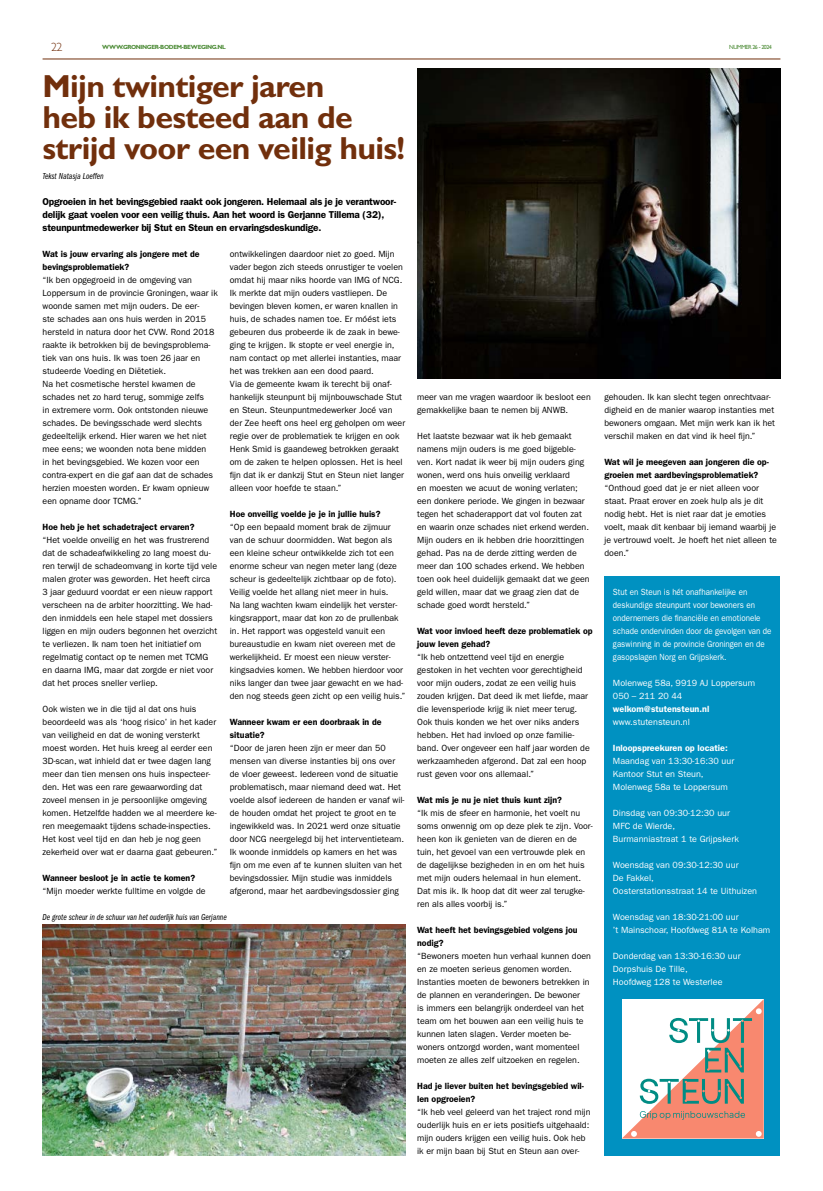
<style>
.page{position:relative;width:823px;height:1191px;background:#fff}
.page>*{position:absolute;margin:0;border:0;box-sizing:border-box;transform-origin:0 0}
.t1{font:700 32px/31px "Gill Sans Std";letter-spacing:-.02em;color:#712f0c}
.t2{font:300 12px "Gill Sans Std";color:#712f0c}
.t3{font:600 10px/13px "ITC Franklin Gothic Std";letter-spacing:-.02em;color:#000}
.t4{font:9px/13px "ITC Franklin Gothic Std";color:#000}
.t5{font:600 9px/13px "ITC Franklin Gothic Std";color:#000}
.t6{font:9px/13px "ITC Franklin Gothic Std";color:#fff}
.t7{font:9px/13px "ITC Franklin Gothic Std";color:#fff;scale:.89 1}
.t8{font:9px "ITC Franklin Gothic Std Bk Cp It";color:#000}
.t9{font:600 9px "ITC Franklin Gothic Std";color:#fff}
.t10{font:700 6px "Gill Sans Std";letter-spacing:-.06em;color:#4c8b36}
.t11{font:6px "Gill Sans Std";letter-spacing:-.08em;color:#4c8b36}
</style>
<div class="page">
<hr style="left:43px;top:59px;width:737px;height:1px;background:#712f0c">
<div style="left:604px;top:576px;width:176px;height:579px;background:#0091c1"></div>
<img style="left:417px;top:68px;width:363px;height:310px">
<img style="left:43px;top:924px;width:362px;height:231px">
<svg style="left:622px;top:999px;width:141px;height:139px;background:#e1c0b4"></svg>
<h2 class="t2" style="left:51px;top:41px;width:13px">22</h2>
<p class="t10" style="left:102px;top:44px;width:125px">WWW.GRONINGER-BODEM-BEWEGING.NL</p>
<p class="t11" style="left:728px;top:44px;width:44px">NUMMER 26 - 2024</p>
<h1 class="t1" style="left:43px;top:70px;width:364px">Mijn twintiger jaren<br>heb ik besteed aan de strijd voor een veilig huis!</h1>
<p class="t8" style="left:43px;top:171px;width:63px">Tekst Natasja Loeffen</p>
<p class="t3" style="left:43px;top:195px;width:355px">Opgroeien in het bevingsgebied raakt ook jongeren. Helemaal als je je verantwoor&shy;delijk gaat voelen voor een veilig thuis. Aan het woord is Gerjanne Tillema (32), steunpuntmedewerker bij Stut en Steun en ervaringsdeskundige.</p>
<p class="t5" style="left:43px;top:247px;width:158px">Wat is jouw ervaring als jongere met de bevingsproblematiek?</p>
<p class="t4" style="left:43px;top:274px;width:177px">“Ik ben opgegroeid in de omgeving van Loppersum in de provincie Groningen, waar ik woonde samen met mijn ouders. De eer-<br>ste schades aan ons huis werden in 2015 hersteld in natura door het CVW. Rond 2018 raakte ik betrokken bij de bevingsproblema&shy;tiek van ons huis. Ik was toen 26 jaar en studeerde Voeding en Diëtetiek.<br>Na het cosmetische herstel kwamen de schades net zo hard terug, sommige zelfs<br>in extremere vorm. Ook ontstonden nieuwe schades. De bevingsschade werd slechts gedeeltelijk erkend. Hier waren we het niet mee eens; we woonden nota bene midden<br>in het bevingsgebied. We kozen voor een contra-expert en die gaf aan dat de schades herzien moesten worden. Er kwam opnieuw een opname door TCMG.”</p>
<p class="t5" style="left:43px;top:520px;width:153px">Hoe heb je het schadetraject ervaren?</p>
<p class="t4" style="left:43px;top:533px;width:176px">“Het voelde onveilig en het was frustrerend dat de schadeafwikkeling zo lang moest du&shy;ren terwijl de schadeomvang in korte tijd vele malen groter was geworden. Het heeft circa 3 jaar geduurd voordat er een nieuw rapport verscheen na de arbiter hoorzitting. We had&shy;den inmiddels een hele stapel met dossiers liggen en mijn ouders begonnen het overzicht te verliezen. Ik nam toen het initiatief om regelmatig contact op te nemen met TCMG en daarna IMG, maar dat zorgde er niet voor dat het proces sneller verliep.</p>
<p class="t4" style="left:43px;top:702px;width:176px">Ook wisten we in die tijd al dat ons huis beoordeeld was als ‘hoog risico’ in het kader van veiligheid en dat de woning versterkt moest worden. Het huis kreeg al eerder een 3D-scan, wat inhield dat er twee dagen lang meer dan tien mensen ons huis inspecteer&shy;den. Het was een rare gewaarwording dat zoveel mensen in je persoonlijke omgeving komen. Hetzelfde hadden we al meerdere ke&shy;ren meegemaakt tijdens schade-inspecties.<br>Het kost veel tijd en dan heb je nog geen zekerheid over wat er daarna gaat gebeuren.”</p>
<p class="t5" style="left:43px;top:871px;width:154px">Wanneer besloot je in actie te komen?</p>
<p class="t4" style="left:43px;top:884px;width:164px">“Mijn moeder werkte fulltime en volgde de</p>
<p class="t4" style="left:230px;top:247px;width:177px">ontwikkelingen daardoor niet zo goed. Mijn vader begon zich steeds onrustiger te voelen omdat hij maar niks hoorde van IMG of NCG.<br>Ik merkte dat mijn ouders vastliepen. De bevingen bleven komen, er waren knallen in huis, de schades namen toe. Er móést iets gebeuren dus probeerde ik de zaak in bewe&shy;ging te krijgen. Ik stopte er veel energie in, nam contact op met allerlei instanties, maar het was trekken aan een dood paard.<br>Via de gemeente kwam ik terecht bij onaf&shy;hankelijk steunpunt bij mijnbouwschade Stut en Steun. Steunpuntmedewerker Jocé van der Zee heeft ons heel erg geholpen om weer regie over de problematiek te krijgen en ook Henk Smid is gaandeweg betrokken geraakt om de zaken te helpen oplossen. Het is heel fijn dat ik er dankzij Stut en Steun niet langer alleen voor hoefde te staan.”</p>
<p class="t5" style="left:230px;top:507px;width:152px">Hoe onveilig voelde je je in jullie huis?</p>
<p class="t4" style="left:230px;top:520px;width:177px">“Op een bepaald moment brak de zijmuur van de schuur doormidden. Wat begon als een kleine scheur ontwikkelde zich tot een enorme scheur van negen meter lang (deze scheur is gedeeltelijk zichtbaar op de foto).<br>Veilig voelde het allang niet meer in huis.<br>Na lang wachten kwam eindelijk het verster&shy;kingsrapport, maar dat kon zo de prullenbak in. Het rapport was opgesteld vanuit een bureaustudie en kwam niet overeen met de werkelijkheid. Er moest een nieuw verster&shy;kingsadvies komen. We hebben hierdoor voor niks langer dan twee jaar gewacht en we had&shy;den nog steeds geen zicht op een veilig huis.”</p>
<p class="t5" style="left:230px;top:715px;width:153px">Wanneer kwam er een doorbraak in de situatie?</p>
<p class="t4" style="left:230px;top:742px;width:176px">“Door de jaren heen zijn er meer dan 50 mensen van diverse instanties bij ons over de vloer geweest. Iedereen vond de situatie problematisch, maar niemand deed wat. Het voelde alsof iedereen de handen er vanaf wil&shy;de houden omdat het project te groot en te ingewikkeld was. In 2021 werd onze situatie door NCG neergelegd bij het interventieteam.<br>Ik woonde inmiddels op kamers en het was fijn om me even af te kunnen sluiten van het bevingsdossier. Mijn studie was inmiddels afgerond, maar het aardbevingsdossier ging</p>
<p class="t4" style="left:417px;top:390px;width:175px">meer van me vragen waardoor ik besloot een gemakkelijke baan te nemen bij ANWB.</p>
<p class="t4" style="left:417px;top:429px;width:174px">Het laatste bezwaar wat ik heb gemaakt namens mijn ouders is me goed bijgeble&shy;ven. Kort nadat ik weer bij mijn ouders ging wonen, werd ons huis onveilig verklaard<br>en moesten we acuut de woning verlaten; een donkere periode. We gingen in bezwaar tegen het schaderapport dat vol fouten zat en waarin onze schades niet erkend werden.<br>Mijn ouders en ik hebben drie hoorzittingen gehad. Pas na de derde zitting werden de meer dan 100 schades erkend. We hebben toen ook heel duidelijk gemaakt dat we geen geld willen, maar dat we graag zien dat de schade goed wordt hersteld.”</p>
<p class="t5" style="left:417px;top:624px;width:177px">Wat voor invloed heeft deze problematiek op jouw leven gehad?</p>
<p class="t4" style="left:417px;top:650px;width:174px">“Ik heb ontzettend veel tijd en energie gestoken in het vechten voor gerechtigheid voor mijn ouders, zodat ze een veilig huis zouden krijgen. Dat deed ik met liefde, maar die levensperiode krijg ik niet meer terug.<br>Ook thuis konden we het over niks anders hebben. Het had invloed op onze familie&shy;band. Over ongeveer een half jaar worden de werkzaamheden afgerond. Dat zal een hoop rust geven voor ons allemaal.”</p>
<p class="t5" style="left:417px;top:793px;width:146px">Wat mis je nu je niet thuis kunt zijn?</p>
<p class="t4" style="left:417px;top:806px;width:177px">“Ik mis de sfeer en harmonie, het voelt nu soms onwennig om op deze plek te zijn. Voor&shy;heen kon ik genieten van de dieren en de tuin, het gevoel van een vertrouwde plek en de dagelijkse bezigheden in en om het huis met mijn ouders helemaal in hun element.<br>Dat mis ik. Ik hoop dat dit weer zal terugke&shy;ren als alles voorbij is.”</p>
<p class="t5" style="left:417px;top:923px;width:162px">Wat heeft het bevingsgebied volgens jou nodig?</p>
<p class="t4" style="left:417px;top:950px;width:175px">“Bewoners moeten hun verhaal kunnen doen en ze moeten serieus genomen worden.<br>Instanties moeten de bewoners betrekken in de plannen en veranderingen. De bewoner<br>is immers een belangrijk onderdeel van het team om het bouwen aan een veilig huis te kunnen laten slagen. Verder moeten be&shy;woners ontzorgd worden, want momenteel moeten ze alles zelf uitzoeken en regelen.</p>
<p class="t5" style="left:417px;top:1079px;width:168px">Had je liever buiten het bevingsgebied wil&shy;len opgroeien?</p>
<p class="t4" style="left:417px;top:1106px;width:175px">“Ik heb veel geleerd van het traject rond mijn ouderlijk huis en er iets positiefs uitgehaald: mijn ouders krijgen een veilig huis. Ook heb ik er mijn baan bij Stut en Steun aan over-</p>
<p class="t4" style="left:604px;top:391px;width:172px">gehouden. Ik kan slecht tegen onrechtvaar&shy;digheid en de manier waarop instanties met bewoners omgaan. Met mijn werk kan ik het verschil maken en dat vind ik heel fijn.”</p>
<p class="t5" style="left:604px;top:455px;width:166px">Wat wil je meegeven aan jongeren die op&shy;groeien met aardbevingsproblematiek?</p>
<p class="t4" style="left:604px;top:482px;width:174px">“Onthoud goed dat je er niet alleen voor staat. Praat erover en zoek hulp als je dit nodig hebt. Het is niet raar dat je emoties voelt, maak dit kenbaar bij iemand waarbij je je vertrouwd voelt. Je hoeft het niet alleen te doen.”</p>
<p class="t7" style="left:612px;top:586px;width:180px">Stut en Steun is hét onafhankelijke en deskundige steunpunt voor bewoners en ondernemers die financiële en emotionele schade ondervinden door de gevolgen van de gaswinning in de provincie Groningen en de gasopslagen Norg en Grijpskerk.</p>
<p class="t6" style="left:612px;top:677px;width:144px">Molenweg 58a, 9919 AJ Loppersum<br>050 – 211 20 44</p>
<p class="t9" style="left:612px;top:704px;width:98px">welkom@stutensteun.nl</p>
<p class="t6" style="left:612px;top:715px;width:78px">www.stutensteun.nl</p>
<p class="t9" style="left:612px;top:743px;width:116px">Inloopspreekuren op locatie:</p>
<p class="t6" style="left:612px;top:754px;width:123px">Maandag van 13:30-16:30 uur<br>Kantoor Stut en Steun,<br>Molenweg 58a te Loppersum</p>
<p class="t6" style="left:612px;top:806px;width:127px">Dinsdag van 09:30-12:30 uur<br>MFC de Wierde,<br>Burmanniastraat 1 te Grijpskerk</p>
<p class="t6" style="left:612px;top:858px;width:145px">Woensdag van 09:30-12:30 uur<br>De Fakkel,<br>Oosterstationsstraat 14 te Uithuizen</p>
<p class="t6" style="left:612px;top:910px;width:159px">Woensdag van 18:30-21:00 uur<br>’t Mainschoar, Hoofdweg 81A te Kolham</p>
<p class="t6" style="left:612px;top:949px;width:129px">Donderdag van 13:30-16:30 uur<br>Dorpshuis De Tille,<br>Hoofdweg 128 te Westerlee</p>
<p class="t8" style="left:43px;top:912px;width:186px">De grote scheur in de schuur van het ouderlijk huis van Gerjanne</p>
</div>
